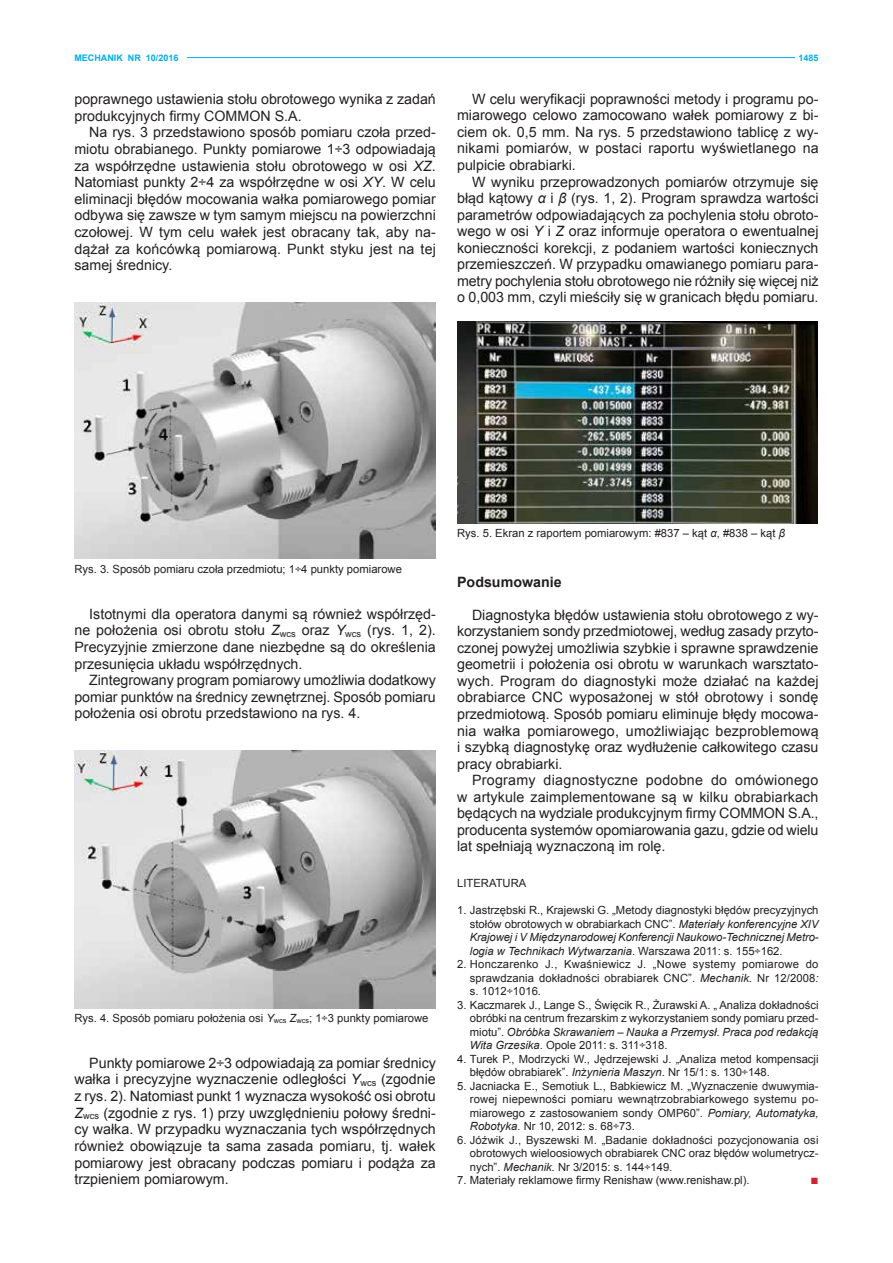
<style>
.page{position:relative;width:893px;height:1263px;background:#fff}
.page>*{position:absolute;margin:0;border:0;box-sizing:border-box;transform-origin:0 0}
.t1{font:14.25px/16.5px "Arial";color:#231f20;text-align:justify}
.t2{font:700 14.25px "Arial";color:#231f20}
.t3{font:13.5px "Arial";color:#d2232a}
.t4{font:11.25px/13.5px "Arial";color:#231f20;text-align:justify}
.t5{font:700 9px "Arial";color:#00aeef}
.s1{font-style:italic}
</style>
<div class="page">
<hr style="left:187px;top:57px;width:608px;height:1px;background:#00aeef">
<img style="left:74px;top:303px;width:361px;height:256px">
<img style="left:75px;top:751px;width:361px;height:257px">
<img style="left:457px;top:321px;width:360px;height:203px">
<p class="t5" style="left:74px;top:51px;width:106px">MECHANIK NR 10/2016</p>
<p class="t5" style="left:798px;top:51px;width:22px">1485</p>
<p class="t1" style="left:74px;top:91px;width:363px">poprawnego ustawienia stołu obrotowego wynika z zadań produkcyjnych firmy COMMON S.A.</p>
<p class="t1" style="left:74px;top:124px;width:363px;text-indent:15px">Na rys. 3 przedstawiono sposób pomiaru czoła przed&shy;miotu obrabianego. Punkty pomiarowe 1÷3 odpowiadają za współrzędne ustawienia stołu obrotowego w osi <span class="s1">XZ</span>.<br>Natomiast punkty 2÷4 za współrzędne w osi <span class="s1">XY</span>. W celu eliminacji błędów mocowania wałka pomiarowego pomiar odbywa się zawsze w tym samym miejscu na powierzchni czołowej. W tym celu wałek jest obracany tak, aby na&shy;dążał za końcówką pomiarową. Punkt styku jest na tej samej średnicy.</p>
<p class="t1" style="left:457px;top:91px;width:363px;text-indent:15px">W celu weryfikacji poprawności metody i programu po&shy;miarowego celowo zamocowano wałek pomiarowy z bi&shy;ciem ok. 0,5 mm. Na rys. 5 przedstawiono tablicę z wy&shy;nikami pomiarów, w postaci raportu wyświetlanego na pulpicie obrabiarki.</p>
<p class="t1" style="left:457px;top:173px;width:363px;text-indent:15px">W wyniku przeprowadzonych pomiarów otrzymuje się błąd kątowy <span class="s1">α</span> i <span class="s1">β</span> (rys. 1, 2). Program sprawdza wartości parametrów odpowiadających za pochylenia stołu obroto&shy;wego w osi <span class="s1">Y</span> i <span class="s1">Z</span> oraz informuje operatora o ewentualnej konieczności korekcji, z podaniem wartości koniecznych przemieszczeń. W przypadku omawianego pomiaru para&shy;metry pochylenia stołu obrotowego nie różniły się więcej niż o 0,003 mm, czyli mieściły się w granicach błędu pomiaru.</p>
<p class="t4" style="left:74px;top:562px;width:329px">Rys. 3. Sposób pomiaru czoła przedmiotu; 1÷4 punkty pomiarowe</p>
<p class="t1" style="left:74px;top:605px;width:363px;text-indent:15px">Istotnymi dla operatora danymi są również współrzęd&shy;ne położenia osi obrotu stołu <span class="s1">Z</span><sub>wcs</sub> oraz <span class="s1">Y</span><sub>wcs</sub> (rys. 1, 2).<br>Precyzyjnie zmierzone dane niezbędne są do określenia przesunięcia układu współrzędnych.</p>
<p class="t1" style="left:74px;top:672px;width:363px;text-indent:15px">Zintegrowany program pomiarowy umożliwia dodatkowy pomiar punktów na średnicy zewnętrznej. Sposób pomiaru położenia osi obrotu przedstawiono na rys. 4.</p>
<p class="t4" style="left:74px;top:1011px;width:356px">Rys. 4. Sposób pomiaru położenia osi <span class="s1">Y</span><sub>wcs</sub> <span class="s1">Z</span><sub>wcs</sub>; 1÷3 punkty pomiarowe</p>
<p class="t1" style="left:74px;top:1054px;width:363px;text-indent:15px">Punkty pomiarowe 2÷3 odpowiadają za pomiar średnicy wałka i precyzyjne wyznaczenie odległości <span class="s1">Y</span><sub>wcs</sub> (zgodnie z rys. 2). Natomiast punkt 1 wyznacza wysokość osi obrotu <span class="s1">Z</span><sub>wcs</sub> (zgodnie z rys. 1) przy uwzględnieniu połowy średni&shy;cy wałka. W przypadku wyznaczania tych współrzędnych również obowiązuje ta sama zasada pomiaru, tj. wałek pomiarowy jest obracany podczas pomiaru i podąża za trzpieniem pomiarowym.</p>
<p class="t4" style="left:457px;top:527px;width:329px">Rys. 5. Ekran z raportem pomiarowym: #837 – kąt <span class="s1">α</span>, #838 – kąt <span class="s1">β</span></p>
<p class="t2" style="left:457px;top:572px;width:106px">Podsumowanie</p>
<p class="t1" style="left:457px;top:607px;width:363px;text-indent:15px">Diagnostyka błędów ustawienia stołu obrotowego z wy&shy;korzystaniem sondy przedmiotowej, według zasady przyto&shy;czonej powyżej umożliwia szybkie i sprawne sprawdzenie geometrii i położenia osi obrotu w warunkach warsztato&shy;wych. Program do diagnostyki może działać na każdej obrabiarce CNC wyposażonej w stół obrotowy i sondę przedmiotową. Sposób pomiaru eliminuje błędy mocowa&shy;nia wałka pomiarowego, umożliwiając bezproblemową i szybką diagnostykę oraz wydłużenie całkowitego czasu pracy obrabiarki.</p>
<p class="t1" style="left:457px;top:772px;width:363px;text-indent:15px">Programy diagnostyczne podobne do omówionego w artykule zaimplementowane są w kilku obrabiarkach będących na wydziale produkcyjnym firmy Common</p>
<p class="t1" style="left:457px;top:805px;width:363px;text-indent:331px">S.A., producenta systemów opomiarowania gazu, gdzie od wielu lat spełniają wyznaczoną im rolę.</p>
<p class="t4" style="left:457px;top:876px;width:71px">LITERATURA</p>
<p class="t4" style="left:470px;top:903px;width:350px;text-indent:-13px">1. Jastrzębski R., Krajewski G. „Metody diagnostyki błędów precyzyjnych stołów obrotowych w obrabiarkach CNC”. <span class="s1">Materiały konferencyjne XIV Krajowej i V Międzynarodowej Konferencji Naukowo-Technicznej Metro&shy;logia w Technikach Wytwarzania</span>. Warszawa 2011: s. 155÷162.</p>
<p class="t4" style="left:470px;top:957px;width:350px;text-indent:-13px">2. Honczarenko J., Kwaśniewicz J. „Nowe systemy pomiarowe do sprawdzania dokładności obrabiarek CNC”. <span class="s1">Mechanik.</span> Nr 12/2008<span class="s1">: </span>s. 1012÷1016.</p>
<p class="t4" style="left:470px;top:998px;width:350px;text-indent:-13px">3. Kaczmarek J., Lange S., Święcik R., Żurawski A. „ Analiza dokładności obróbki na centrum frezarskim z wykorzystaniem sondy pomiaru przed&shy;miotu”. <span class="s1">Obróbka Skrawaniem – Nauka a Przemysł. Praca pod redakcją Wita Grzesika</span>. Opole 2011: s. 311÷318.</p>
<p class="t4" style="left:470px;top:1052px;width:350px;text-indent:-13px">4. Turek P., Modrzycki W., Jędrzejewski J. „Analiza metod kompensacji błędów obrabiarek”. <span class="s1">In</span>ż<span class="s1">ynieria Maszyn</span>. Nr 15/1: s. 130÷148.</p>
<p class="t4" style="left:470px;top:1079px;width:350px;text-indent:-13px">5. Jacniacka E., Semotiuk L., Babkiewicz M. „Wyznaczenie dwuwymia&shy;rowej niepewności pomiaru wewnątrzobrabiarkowego systemu po&shy;miarowego z zastosowaniem sondy OMP60”. <span class="s1">Pomiary, Automatyka, Robotyka.</span> Nr 10, 2012: s. 68÷73.</p>
<p class="t4" style="left:470px;top:1133px;width:350px;text-indent:-13px">6. Jóźwik J., Byszewski M. „Badanie dokładności pozycjonowania osi obrotowych wieloosiowych obrabiarek CNC oraz błędów wolumetrycz&shy;nych”. <span class="s1">Mechanik.</span> Nr 3/2015: s. 144÷149.</p>
<p class="t4" style="left:457px;top:1174px;width:294px">7. Materiały reklamowe firmy Renishaw (www.renishaw.pl).</p>
<p class="t3" style="left:810px;top:1171px;width:10px">■</p>
</div>
